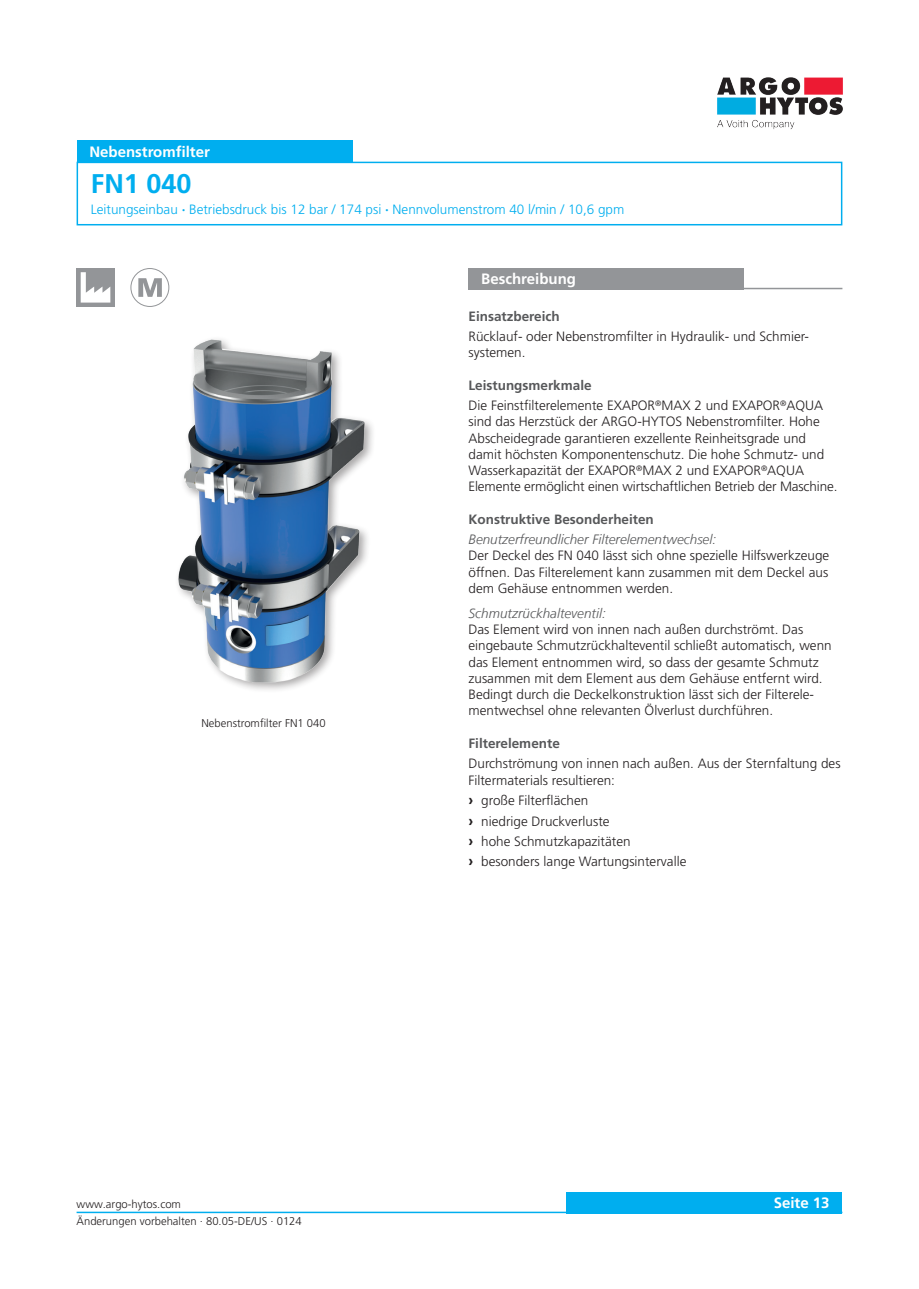
<style>
.page{position:relative;width:919px;height:1289px;background:#fff}
.page>*{position:absolute;margin:0;border:0;box-sizing:border-box;transform-origin:0 0}
._01_Headline_blue{font:700 27px "Frutiger LT Pro";color:#00aeef}
._04_Headline_white{font:700 15px "Frutiger LT Pro";color:#fff}
._06_Copytext{font:300 13.5px/16.2px "Frutiger LT Pro";color:#231f20}
._03_HeadlineCopytext_blue{font:300 13.5px "Frutiger LT Pro";color:#00aeef}
._05_Subline_Copytext{font:700 13.5px "Frutiger LT Pro";color:#57585a}
._10_Subline_Italic{font:italic 300 13.5px "Frutiger LT";color:#57585a}
._08_Legend{font:300 11.25px "Frutiger LT Pro";color:#231f20}
.s1{font-weight:700}
.s2{font-weight:700;font-size:15px}
</style>
<div class="page">
<div style="left:566px;top:1191px;width:276px;height:22px;background:#00aeef"></div>
<hr style="left:77px;top:1211px;width:765px;height:2px;background:#00aeef">
<img style="left:717px;top:77px;width:126px;height:52px">
<div style="left:77px;top:162px;width:765px;height:63px;border:2px solid #00aeef"></div>
<div style="left:77px;top:140px;width:275px;height:22px;background:#00aeef"></div>
<svg style="left:77px;top:268px;width:38px;height:38px"></svg>
<svg style="left:81px;top:272px;width:29px;height:30px"></svg>
<div style="left:130px;top:268px;width:39px;height:39px;border:1px solid #939598;border-radius:50%"></div>
<svg style="left:138px;top:278px;width:24px;height:19px"></svg>
<div style="left:468px;top:268px;width:276px;height:21px;background:#939598"></div>
<hr style="left:468px;top:288px;width:374px;height:1px;background:#939598">
<img style="left:178px;top:339px;width:192px;height:351px">
<p class="_04_Headline_white" style="left:89px;top:143px;width:122px">Nebenstromfilter</p>
<p class="_01_Headline_blue" style="left:91px;top:168px;width:102px">FN1 040</p>
<p class="_03_HeadlineCopytext_blue" style="left:91px;top:201px;width:535px">Leitungseinbau <span class="s1">·</span> Betriebsdruck bis 12 bar / 174 psi <span class="s1">·</span> Nennvolumenstrom 40 l/min / 10,6 gpm</p>
<p class="_08_Legend" style="left:201px;top:717px;width:126px">Nebenstromfilter FN1 040</p>
<p class="_04_Headline_white" style="left:481px;top:270px;width:96px">Beschreibung</p>
<p class="_05_Subline_Copytext" style="left:468px;top:308px;width:93px">Einsatzbereich</p>
<p class="_06_Copytext" style="left:468px;top:328px;width:342px">Rücklauf- oder Nebenstromfilter in Hydraulik- und Schmier&shy;systemen.</p>
<p class="_05_Subline_Copytext" style="left:468px;top:377px;width:125px">Leistungsmerkmale</p>
<p class="_06_Copytext" style="left:468px;top:397px;width:356px">Die Feinstfilterelemente EXAPOR<sup>®</sup>MAX 2 und EXAPOR<sup>®</sup>AQUA</p>
<p class="_06_Copytext" style="left:468px;top:414px;width:370px">sind das Herzstück der ARGO-HYTOS Nebenstromfilter. Hohe Abscheidegrade garantieren exzellente Reinheitsgrade und damit höchsten Komponentenschutz. Die hohe Schmutz- und Wasserkapazität der EXAPOR<sup>®</sup>MAX 2 und EXAPOR<sup>®</sup>AQUA Elemente ermöglicht einen wirtschaftlichen Betrieb der Maschine.</p>
<p class="_05_Subline_Copytext" style="left:468px;top:511px;width:187px">Konstruktive Besonderheiten</p>
<p class="_10_Subline_Italic" style="left:468px;top:531px;width:249px">Benutzerfreundlicher Filterelementwechsel:</p>
<p class="_06_Copytext" style="left:468px;top:547px;width:362px;text-align:justify">Der Deckel des FN 040 lässt sich ohne spezielle Hilfswerkzeuge öffnen. Das Filterelement kann zusammen mit dem Deckel aus dem Gehäuse entnommen werden.</p>
<p class="_10_Subline_Italic" style="left:468px;top:605px;width:139px">Schmutzrückhalteventil:</p>
<p class="_06_Copytext" style="left:468px;top:621px;width:365px">Das Element wird von innen nach außen durchströmt. Das eingebaute Schmutzrückhalteventil schließt automatisch, wenn das Element entnommen wird, so dass der gesamte Schmutz zusammen mit dem Element aus dem Gehäuse entfernt wird.<br>Bedingt durch die Deckelkonstruktion lässt sich der Filterele&shy;mentwechsel ohne relevanten Ölverlust durchführen.</p>
<p class="_05_Subline_Copytext" style="left:468px;top:735px;width:93px">Filterelemente</p>
<p class="_06_Copytext" style="left:468px;top:755px;width:373px">Durchströmung von innen nach außen. Aus der Sternfaltung des</p>
<p class="_06_Copytext" style="left:468px;top:772px;width:148px">Filtermaterials resultieren:</p>
<p class="_06_Copytext" style="left:468px;top:792px;width:121px"><span class="s2">›</span> große Filterflächen</p>
<p class="_06_Copytext" style="left:468px;top:812px;width:143px"><span class="s2">›</span> niedrige Druckverluste</p>
<p class="_06_Copytext" style="left:468px;top:833px;width:164px"><span class="s2">›</span> hohe Schmutzkapazitäten</p>
<p class="_06_Copytext" style="left:468px;top:853px;width:219px"><span class="s2">›</span> besonders lange Wartungsintervalle</p>
<p class="_08_Legend" style="left:77px;top:1197px;width:106px">www.argo-hytos.com</p>
<p class="_04_Headline_white" style="left:773px;top:1194px;width:57px">Seite 13</p>
<p class="_08_Legend" style="left:77px;top:1214px;width:227px">Änderungen vorbehalten · 80.05-DE/US · 0124</p>
</div>
